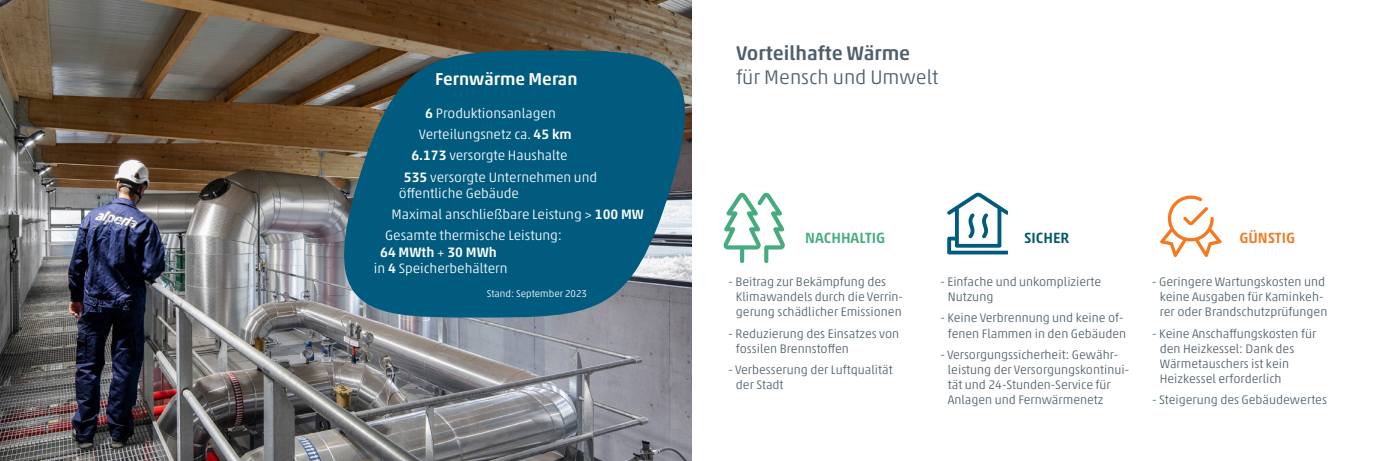
<style>
.page{position:relative;width:1382px;height:461px;background:#fff}
.page>*{position:absolute;margin:0;border:0;box-sizing:border-box;transform-origin:0 0}
.t1{font:300 20px "Akko Pro";color:#4e5f6b}
.t2{font:500 20px "Akko Pro";color:#4e5f6b}
.t3{font:500 17.5px "Akko Pro";color:#fff}
.t4{font:500 15px "Akko Pro";color:#46ab7f}
.t5{font:500 15px "Akko Pro";color:#f47921}
.t6{font:500 15px "Akko Pro";color:#005969}
.t7{font:300 13.75px/16.2px "Akko Pro";color:#fff}
.t8{font:500 13.75px "Akko Pro";color:#fff}
.t9{font:300 12.5px/15px "Akko Pro";color:#4e5f6b}
.t10{font:300 10px "Akko Pro";color:#fff}
.s1{font-weight:500}
.s2{font-weight:300}
</style>
<div class="page">
<img style="left:0;top:0;width:691px;height:461px">
<svg style="left:1160px;top:195px;width:62px;height:62px"></svg>
<svg style="left:723px;top:192px;width:62px;height:72px"></svg>
<svg style="left:948px;top:192px;width:60px;height:63px"></svg>
<svg style="left:344px;top:51px;width:341px;height:266px;background:#15607d"></svg>
<p class="t2" style="left:736px;top:41px;width:176px">Vorteilhafte Wärme</p>
<p class="t3" style="left:435px;top:68px;width:144px">Fernwärme Meran</p>
<p class="t1" style="left:736px;top:65px;width:204px">für Mensch und Umwelt</p>
<p class="t7" style="left:425px;top:105px;width:132px"><span class="s1">6</span> Produktionsanlagen</p>
<p class="t7" style="left:419px;top:126px;width:154px">Verteilungsnetz ca. <span class="s1">45 km</span></p>
<p class="t7" style="left:411px;top:147px;width:158px"><span class="s1">6.173</span> versorgte Haushalte</p>
<p class="t7" style="left:399px;top:169px;width:200px;text-indent:5px"><span class="s1">535</span> versorgte Unternehmen und öffentliche Gebäude</p>
<p class="t7" style="left:391px;top:206px;width:254px">Maximal anschließbare Leistung &gt; <span class="s1">100 MW</span></p>
<p class="t7" style="left:385px;top:227px;width:178px">Gesamte thermische Leistung:</p>
<p class="t8" style="left:380px;top:243px;width:118px">64 MWth <span class="s2">+</span> 30 MWh</p>
<p class="t7" style="left:374px;top:260px;width:135px">in <span class="s1">4</span> Speicherbehältern</p>
<p class="t10" style="left:487px;top:287px;width:102px">Stand: September 2023</p>
<p class="t4" style="left:805px;top:229px;width:82px">NACHHALTIG</p>
<p class="t6" style="left:1024px;top:229px;width:47px">SICHER</p>
<p class="t5" style="left:1239px;top:229px;width:57px">GÜNSTIG</p>
<p class="t9" style="left:736px;top:274px;width:169px;text-indent:-8px">- Beitrag zur Bekämpfung des<br>Klimawandels durch die Verrin&shy;gerung schädlicher Emissionen</p>
<p class="t9" style="left:736px;top:325px;width:165px;text-indent:-8px">- Reduzierung des Einsatzes von fossilen Brennstoffen</p>
<p class="t9" style="left:736px;top:362px;width:158px;text-indent:-8px">- Verbesserung der Luftqualität der Stadt</p>
<p class="t9" style="left:948px;top:274px;width:155px;text-indent:-8px">- Einfache und unkomplizierte<br>Nutzung</p>
<p class="t9" style="left:940px;top:310px;width:187px;text-align:right">- Keine Verbrennung und keine of&shy;fenen Flammen in den Gebäuden</p>
<p class="t9" style="left:948px;top:347px;width:183px;text-indent:-8px">- Versorgungssicherheit: Gewähr&shy;leistung der Versorgungskontinui&shy;tät und 24-Stunden-Service für<br>Anlagen und Fernwärmenetz</p>
<p class="t9" style="left:1160px;top:274px;width:169px;text-indent:-8px">- Geringere Wartungskosten und keine Ausgaben für Kaminkeh&shy;rer oder Brandschutzprüfungen</p>
<p class="t9" style="left:1160px;top:325px;width:158px;text-indent:-8px">- Keine Anschaffungskosten für den Heizkessel: Dank des<br>Wärmetauschers ist kein<br>Heizkessel erforderlich</p>
<p class="t9" style="left:1152px;top:392px;width:176px">- Steigerung des Gebäudewertes</p>
</div>
